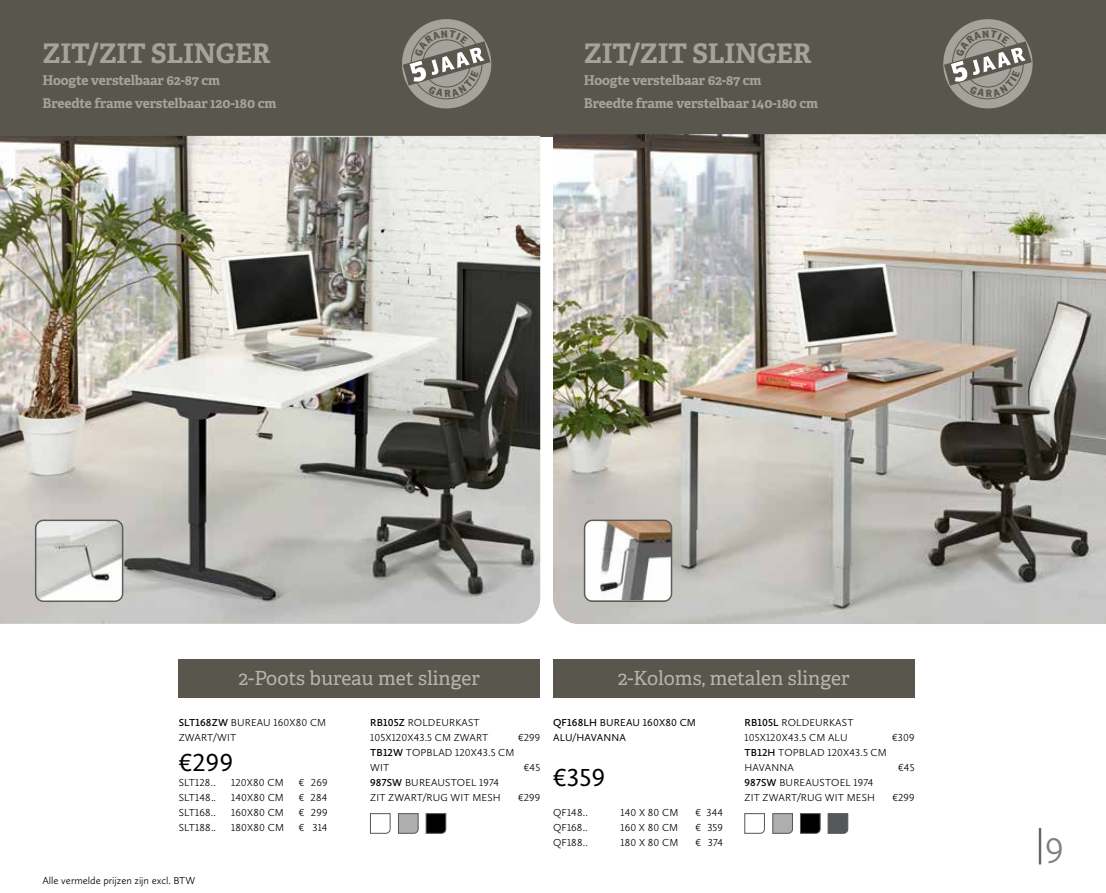
<style>
.page{position:relative;width:1106px;height:893px;background:#fff}
.page>*{position:absolute;margin:0;border:0;box-sizing:border-box;transform-origin:0 0}
.t1{font:300 37.5px "Calluna Sans";color:#59564d}
.t2{font:700 27px "Adelle PE";letter-spacing:-.01em;color:#a6a39c}
.t3{font:25.5px "Calluna Sans";letter-spacing:.015em;color:#000}
.t4{font:19.5px "Adelle PE";color:#b6b4ad}
.t5{font:700 13.5px/22.5px "Adelle PE";letter-spacing:-.01em;color:#a6a39c}
.t6{font:300 10.5px/15px "Calluna Sans";letter-spacing:.015em;color:#000}
.t7{font:10.5px/15px "Calluna Sans";letter-spacing:.015em;color:#000}
.s1{font-weight:600}
.s2{color:#818080}
</style>
<div class="page">
<div style="left:0;top:0;width:1106px;height:136px;background:#59564d"></div>
<img style="left:553px;top:134px;width:553px;height:490px">
<img style="left:584px;top:520px;width:87px;height:80px">
<div style="left:584px;top:520px;width:88px;height:82px;border:2px solid #5c5c5b;border-radius:8px"></div>
<img style="left:0;top:136px;width:540px;height:488px">
<img style="left:36px;top:520px;width:87px;height:81px">
<div style="left:35px;top:520px;width:88px;height:82px;border:2px solid #5c5c5b;border-radius:8px"></div>
<div style="left:553px;top:659px;width:361px;height:38px;background:#59564d"></div>
<svg style="left:370px;top:813px;width:21px;height:21px"></svg>
<svg style="left:398px;top:813px;width:21px;height:21px"></svg>
<svg style="left:425px;top:813px;width:21px;height:21px"></svg>
<svg style="left:744px;top:813px;width:21px;height:21px"></svg>
<svg style="left:772px;top:813px;width:21px;height:21px"></svg>
<svg style="left:800px;top:813px;width:21px;height:21px"></svg>
<svg style="left:827px;top:813px;width:21px;height:21px"></svg>
<div style="left:402px;top:19px;width:89px;height:89px;background:#a6a39c;border-radius:50%"></div>
<div style="left:943px;top:19px;width:89px;height:89px;background:#a6a39c;border-radius:50%"></div>
<div style="left:179px;top:659px;width:361px;height:38px;background:#59564d"></div>
<svg style="left:402px;top:24px;width:88px;height:79px"></svg>
<svg style="left:944px;top:24px;width:87px;height:79px"></svg>
<h2 class="t2" style="left:43px;top:34px;width:229px">ZIT/ZIT SLINGER</h2>
<p class="t5" style="left:43px;top:69px;width:235px">Hoogte verstelbaar 62-87 cm<br>Breedte frame verstelbaar 120-180 cm</p>
<h2 class="t2" style="left:584px;top:34px;width:229px">ZIT/ZIT SLINGER</h2>
<p class="t5" style="left:584px;top:69px;width:236px">Hoogte verstelbaar 62-87 cm<br>Breedte frame verstelbaar 140-180 cm</p>
<h3 class="t4" style="left:239px;top:664px;width:242px">2-Poots bureau met slinger</h3>
<p class="t6" style="left:179px;top:714px;width:149px"><span class="s1">SLT168ZW</span> BUREAU 160X80 CM<br>ZWART/WIT</p>
<h3 class="t3" style="left:179px;top:746px;width:56px">€299</h3>
<p class="t6" style="left:179px;top:774px;width:39px">SLT128..</p>
<p class="t6" style="left:231px;top:774px;width:54px">120X80 CM</p>
<p class="t6" style="left:299px;top:774px;width:30px">€ 269</p>
<p class="t6" style="left:179px;top:789px;width:39px">SLT148..</p>
<p class="t6" style="left:231px;top:789px;width:54px">140X80 CM</p>
<p class="t6" style="left:299px;top:789px;width:30px">€ 284</p>
<p class="t6" style="left:179px;top:804px;width:39px">SLT168..</p>
<p class="t6" style="left:231px;top:804px;width:54px">160X80 CM</p>
<p class="t6" style="left:299px;top:804px;width:30px">€ 299</p>
<p class="t6" style="left:179px;top:819px;width:39px">SLT188..</p>
<p class="t6" style="left:231px;top:819px;width:54px">180X80 CM</p>
<p class="t6" style="left:299px;top:819px;width:30px">€ 314</p>
<p class="t6" style="left:370px;top:714px;width:120px"><span class="s1">RB105Z</span> ROLDEURKAST<br>105X120X43.5 CM ZWART</p>
<p class="t6" style="left:518px;top:729px;width:24px">€299</p>
<p class="t6" style="left:370px;top:744px;width:146px"><span class="s1">TB12W</span> TOPBLAD 120X43.5 CM<br>WIT</p>
<p class="t6" style="left:524px;top:759px;width:18px">€45</p>
<p class="t6" style="left:370px;top:774px;width:132px"><span class="s1">987SW</span> BUREAUSTOEL 1974<br>ZIT ZWART/RUG WIT MESH</p>
<p class="t6" style="left:518px;top:789px;width:24px">€299</p>
<h3 class="t4" style="left:618px;top:664px;width:233px">2-Koloms, metalen slinger</h3>
<p class="t7" style="left:553px;top:714px;width:144px"><span class="s1">QF168LH</span> BUREAU 160X80 CM<br>ALU/HAVANNA</p>
<h3 class="t3" style="left:553px;top:761px;width:54px">€359</h3>
<p class="t6" style="left:553px;top:804px;width:36px">QF148..</p>
<p class="t6" style="left:620px;top:804px;width:59px">140 X 80 CM</p>
<p class="t6" style="left:695px;top:804px;width:29px">€ 344</p>
<p class="t6" style="left:553px;top:819px;width:36px">QF168..</p>
<p class="t6" style="left:620px;top:819px;width:59px">160 X 80 CM</p>
<p class="t6" style="left:695px;top:819px;width:29px">€ 359</p>
<p class="t6" style="left:553px;top:834px;width:36px">QF188..</p>
<p class="t6" style="left:620px;top:834px;width:59px">180 X 80 CM</p>
<p class="t6" style="left:695px;top:834px;width:29px">€ 374</p>
<p class="t6" style="left:744px;top:714px;width:110px"><span class="s1">RB105L</span> ROLDEURKAST<br>105X120X43.5 CM ALU</p>
<p class="t6" style="left:892px;top:729px;width:24px">€309</p>
<p class="t6" style="left:744px;top:744px;width:144px"><span class="s1">TB12H</span> TOPBLAD 120X43.5 CM<br>HAVANNA</p>
<p class="t6" style="left:898px;top:759px;width:18px">€45</p>
<p class="t6" style="left:744px;top:774px;width:132px"><span class="s1">987SW</span> BUREAUSTOEL 1974<br>ZIT ZWART/RUG WIT MESH</p>
<p class="t6" style="left:892px;top:789px;width:24px">€299</p>
<h1 class="t1" style="left:1036px;top:821px;width:29px">|<span class="s2">9</span></h1>
<p class="t6" style="left:43px;top:873px;width:154px">Alle vermelde prijzen zijn excl. BTW</p>
</div>
